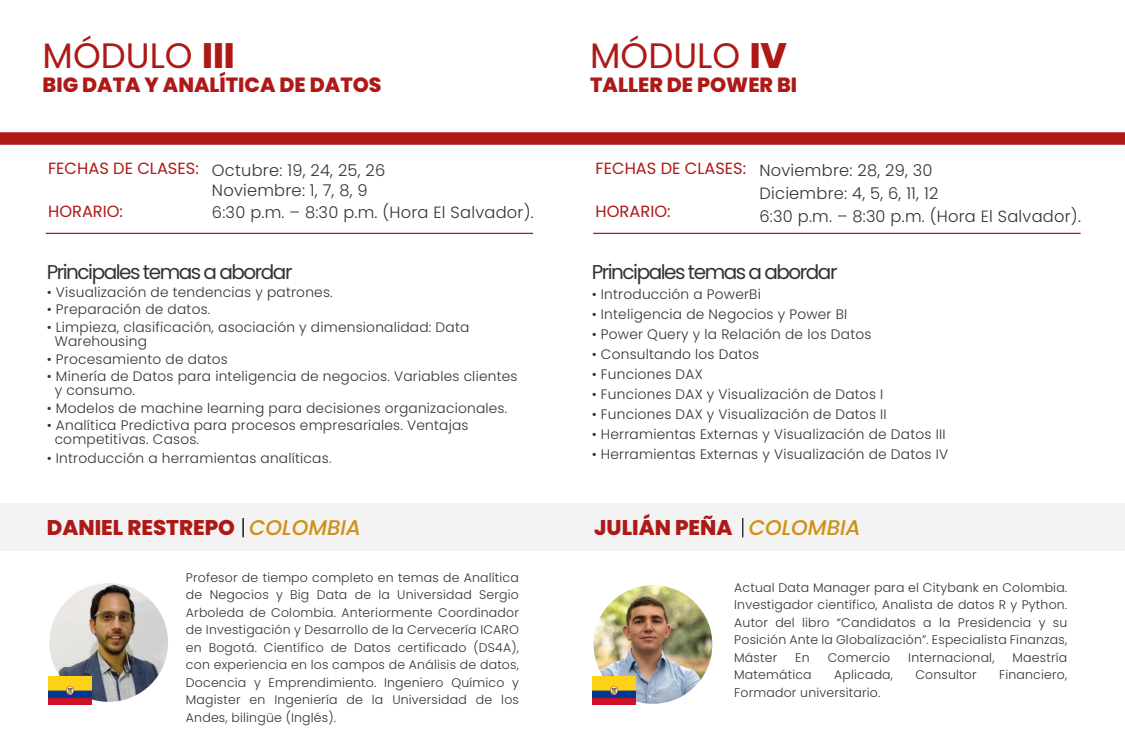
<style>
.page{position:relative;width:1125px;height:750px;background:#fff}
.page>*{position:absolute;margin:0;border:0;box-sizing:border-box;transform-origin:0 0}
.t1{font:35.38px "Poppins";color:#ae1917}
.t2{font:800 21.25px "Poppins";color:#ae1917}
.t3{font:800 20.5px "Poppins";color:#ae1917}
.t4{font:20px "Poppins";letter-spacing:-.075em;color:#333}
.t5{font:300 16.25px/22.9px "Poppins";letter-spacing:.015em;color:#333}
.t6{font:16.25px "Poppins";color:#ae1917}
.t7{font:300 13.75px/14.2px "Poppins";letter-spacing:.015em;color:#333}
.t8{font:300 12.5px/17.5px "Poppins";letter-spacing:.015em;color:#333;text-align:justify}
.s1{font-weight:800}
.s2{font-weight:500;font-style:italic;color:#ce9113}
</style>
<div class="page">
<img style="left:49px;top:583px;width:119px;height:119px;border-radius:59px">
<img style="left:594px;top:585px;width:118px;height:119px;border-radius:59px">
<img style="left:49px;top:676px;width:43px;height:29px">
<img style="left:592px;top:676px;width:44px;height:29px">
<div style="left:0;top:132px;width:1125px;height:13px;background:#ae1917"></div>
<div style="left:0;top:504px;width:1125px;height:47px;background:#f3f3f3"></div>
<svg style="left:243px;top:518px;width:1px;height:19px"></svg>
<hr style="left:46px;top:233px;width:487px;height:1px;background:#ae1917">
<svg style="left:742px;top:518px;width:1px;height:19px"></svg>
<hr style="left:593px;top:233px;width:488px;height:1px;background:#ae1917">
<h1 class="t1" style="left:43px;top:35px;width:194px">MÓDULO <span class="s1">III</span></h1>
<h3 class="t3" style="left:43px;top:73px;width:340px">BIG DATA Y ANALÍTICA DE DATOS</h3>
<p class="t6" style="left:48px;top:159px;width:152px">FECHAS DE CLASES:</p>
<p class="t6" style="left:48px;top:202px;width:76px">HORARIO:</p>
<p class="t5" style="left:212px;top:161px;width:175px;line-height:19.5px">Octubre: 19, 24, 25, 26<br>Noviembre: 1, 7, 8, 9</p>
<p class="t5" style="left:212px;top:201px;width:323px">6:30 p.m. – 8:30 p.m. (Hora El Salvador).</p>
<h3 class="t4" style="left:47px;top:261px;width:247px">Principales temas a abordar</h3>
<p class="t7" style="left:47px;top:285px;width:287px">• Visualización de tendencias y patrones.</p>
<p class="t7" style="left:47px;top:302px;width:165px">• Preparación de datos.</p>
<p class="t7" style="left:55px;top:320px;width:416px;text-indent:-8px">• Limpieza, clasificación, asociación y dimensionalidad: Data<br>Warehousing</p>
<p class="t7" style="left:47px;top:352px;width:183px">• Procesamiento de datos</p>
<p class="t7" style="left:55px;top:369px;width:464px;text-indent:-8px">• Minería de Datos para inteligencia de negocios. Variables clientes y consumo.</p>
<p class="t7" style="left:47px;top:401px;width:462px">• Modelos de machine learning para decisiones organizacionales.</p>
<p class="t7" style="left:55px;top:418px;width:415px;text-indent:-8px">• Analítica Predictiva para procesos empresariales. Ventajas competitivas. Casos.</p>
<p class="t7" style="left:47px;top:451px;width:287px">• Introducción a herramientas analíticas.</p>
<h2 class="t2" style="left:47px;top:515px;width:316px">DANIEL RESTREPO <span class="s2">COLOMBIA</span></h2>
<h1 class="t1" style="left:590px;top:35px;width:198px">MÓDULO <span class="s1">IV</span></h1>
<h3 class="t3" style="left:590px;top:73px;width:209px">TALLER DE POWER BI</h3>
<p class="t6" style="left:596px;top:159px;width:152px">FECHAS DE CLASES:</p>
<p class="t6" style="left:596px;top:202px;width:76px">HORARIO:</p>
<p class="t5" style="left:759px;top:159px;width:323px">Noviembre: 28, 29, 30<br>Diciembre: 4, 5, 6, 11, 12<br>6:30 p.m. – 8:30 p.m. (Hora El Salvador).</p>
<h3 class="t4" style="left:592px;top:261px;width:247px">Principales temas a abordar</h3>
<p class="t7" style="left:592px;top:287px;width:171px">• Introducción a PowerBi</p>
<p class="t7" style="left:592px;top:307px;width:257px">• Inteligencia de Negocios y Power BI</p>
<p class="t7" style="left:592px;top:327px;width:281px">• Power Query y la Relación de los Datos</p>
<p class="t7" style="left:592px;top:347px;width:169px">• Consultando los Datos</p>
<p class="t7" style="left:592px;top:367px;width:113px">• Funciones DAX</p>
<p class="t7" style="left:592px;top:387px;width:293px">• Funciones DAX y Visualización de Datos I</p>
<p class="t7" style="left:592px;top:407px;width:296px">• Funciones DAX y Visualización de Datos II</p>
<p class="t7" style="left:592px;top:427px;width:355px">• Herramientas Externas y Visualización de Datos III</p>
<p class="t7" style="left:592px;top:447px;width:358px">• Herramientas Externas y Visualización de Datos IV</p>
<h2 class="t2" style="left:594px;top:515px;width:268px">JULIÁN PEÑA <span class="s2">COLOMBIA</span></h2>
<p class="t8" style="left:186px;top:569px;width:335px">Profesor de tiempo completo en temas de Analítica de Negocios y Big Data de la Universidad Sergio Arboleda de Colombia. Anteriormente Coordinador de Investigación y Desarrollo de la Cervecería ICARO en Bogotá. Científico de Datos certificado (DS4A), con experiencia en los campos de Análisis de datos, Docencia y Emprendimiento. Ingeniero Químico y Magister en Ingeniería de la Universidad de los Andes, bilingüe (Inglés).</p>
<p class="t8" style="left:734px;top:579px;width:335px">Actual Data Manager para el Citybank en Colombia.<br>Investigador científico, Analista de datos R y Python.<br>Autor del libro “Candidatos a la Presidencia y su Posición Ante la Globalización”. Especialista Finanzas, Máster</p>
<p class="t8" style="left:795px;top:649px;width:16px">En</p>
<p class="t8" style="left:828px;top:649px;width:64px">Comercio</p>
<p class="t8" style="left:908px;top:649px;width:88px">Internacional,</p>
<p class="t8" style="left:1013px;top:649px;width:56px">Maestría</p>
<p class="t8" style="left:734px;top:666px;width:79px">Matemática</p>
<p class="t8" style="left:834px;top:666px;width:60px">Aplicada,</p>
<p class="t8" style="left:915px;top:666px;width:63px">Consultor</p>
<p class="t8" style="left:999px;top:666px;width:70px">Financiero,</p>
<p class="t8" style="left:734px;top:684px;width:148px">Formador universitario.</p>
</div>
